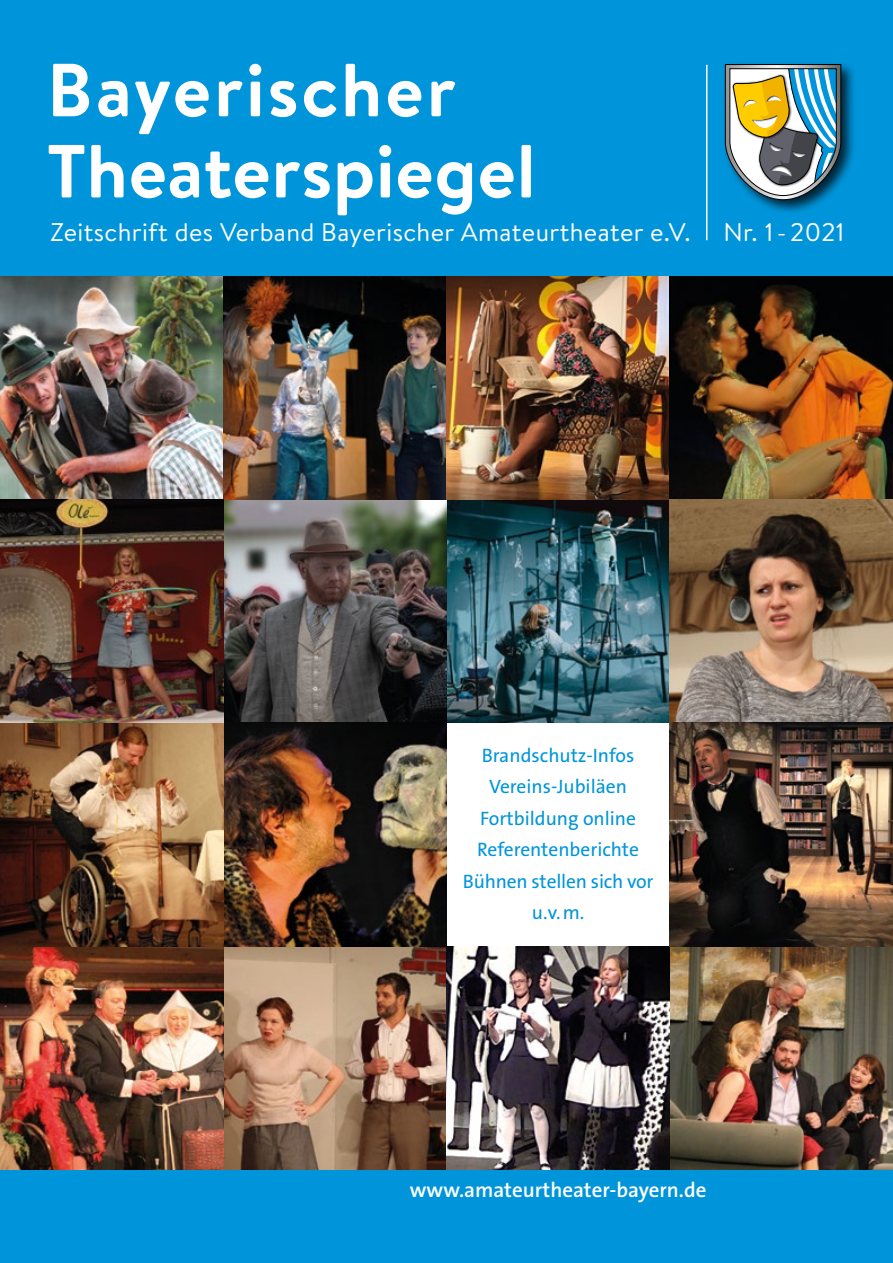
<style>
.page{position:relative;width:893px;height:1263px;background:#fff}
.page>*{position:absolute;margin:0;border:0;box-sizing:border-box;transform-origin:0 0}
.t1{font:700 75px/81.2px "Brandon Text";letter-spacing:.01em;color:#fff}
.t2{font:25.5px "Brandon Text";letter-spacing:.015em;color:#fff}
.t3{font:600 21px "The Sans B6";color:#fff}
.t4{font:19.5px/31.5px "The Sans B5 Plain";color:#0095db;text-align:center}
</style>
<div class="page">
<div style="left:0;top:0;width:893px;height:281px;background:#0095db"></div>
<div style="left:0;top:1169px;width:893px;height:94px;background:#0095db"></div>
<hr style="left:706px;top:65px;width:1px;height:175px;background:#fff">
<div style="left:722px;top:61px;width:134px;height:155px;background:#000;opacity:.75"></div>
<svg style="left:725px;top:64px;width:116px;height:136px;background:#8ca296"></svg>
<img style="left:0;top:276px;width:893px;height:224px">
<img style="left:0;top:946px;width:893px;height:223px">
<img style="left:0;top:500px;width:670px;height:223px">
<img style="left:0;top:723px;width:446px;height:223px">
<img style="left:670px;top:500px;width:223px;height:446px">
<h1 class="t1" style="left:47px;top:48px;width:490px">Bayerischer<br>Theaterspiegel</h1>
<h2 class="t2" style="left:50px;top:215px;width:642px">Zeitschrift des Verband Bayerischer Amateurtheater e.V.</h2>
<h2 class="t2" style="left:724px;top:215px;width:122px">Nr. 1 - 2021</h2>
<p class="t4" style="left:463px;top:740px;width:192px">Brandschutz-Infos<br>Vereins-Jubiläen<br>Fortbildung online<br>Referentenberichte<br>Bühnen stellen sich vor u.v. m.</p>
<p class="t3" style="left:410px;top:1179px;width:298px">www.amateurtheater-bayern.de</p>
</div>
